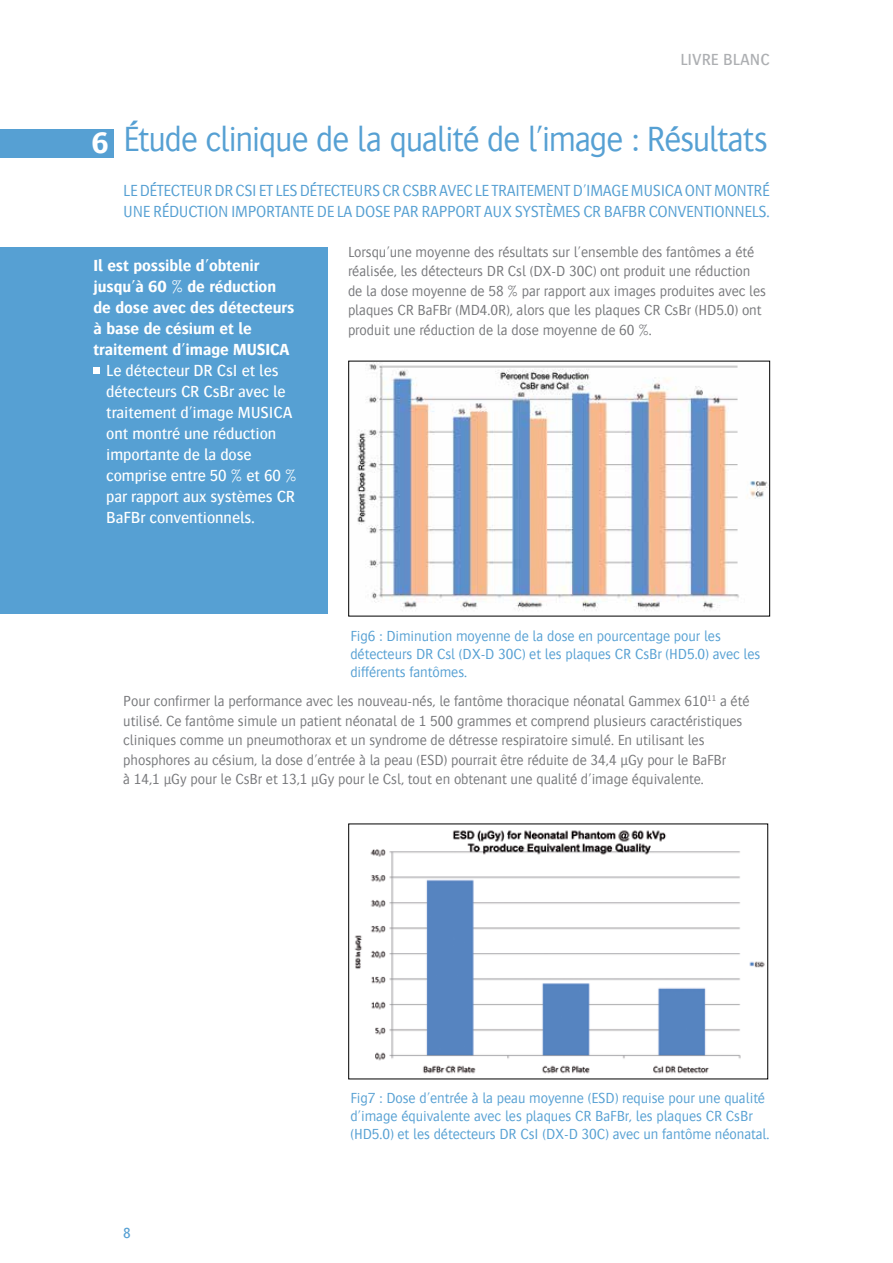
<style>
.page{position:relative;width:893px;height:1263px;background:#fff}
.page>*{position:absolute;margin:0;border:0;box-sizing:border-box;transform-origin:0 0}
.t1{font:300 36px "Bosis For Agfa";letter-spacing:-.035em;color:#56a0d3}
.t2{font:700 30.3px "Bosis For Agfa";color:#fff}
.t3{font:500 16.5px/21px "Bosis For Agfa";letter-spacing:-.005em;color:#fff}
.t4{font:300 16.5px/21px "Bosis For Agfa";letter-spacing:-.02em;color:#56a0d3}
.t5{font:700 16.5px/21px "Bosis For Agfa";letter-spacing:-.005em;color:#fff}
.t6{font:500 16.5px "Bosis For Agfa";color:#adafb2}
.t7{font:300 15px/19.5px "Bosis For Agfa";letter-spacing:-.005em;color:#77787b}
.t8{font:300 15px/18px "Bosis For Agfa";letter-spacing:-.005em;color:#56a0d3}
.t9{font:500 15px "Bosis For Agfa";color:#56a0d3}
</style>
<div class="page">
<div style="left:0;top:247px;width:327px;height:366px;background:#56a0d3"></div>
<svg style="left:94px;top:368px;width:6px;height:6px"></svg>
<img style="left:357px;top:364px;width:411px;height:247px">
<div style="left:348px;top:361px;width:422px;height:255px;border:1px solid #000"></div>
<img style="left:354px;top:830px;width:411px;height:244px">
<div style="left:0;top:130px;width:113px;height:28px;background:#56a0d3"></div>
<p class="t6" style="left:680px;top:50px;width:91px">LIVRE BLANC</p>
<h1 class="t1" style="left:123px;top:121px;width:646px">Étude clinique de la qualité de l'image : Résultats</h1>
<p class="t4" style="left:123px;top:180px;width:648px">LE DÉTECTEUR DR CSI ET LES DÉTECTEURS CR CSBR AVEC LE TRAITEMENT D'IMAGE MUSICA ONT MONTRÉ<br>UNE RÉDUCTION IMPORTANTE DE LA DOSE PAR RAPPORT AUX SYSTÈMES CR BAFBR CONVENTIONNELS.</p>
<p class="t7" style="left:348px;top:242px;width:420px">Lorsqu'une moyenne des résultats sur l'ensemble des fantômes a été réalisée, les détecteurs DR Csl (DX-D 30C) ont produit une réduction de la dose moyenne de 58 % par rapport aux images produites avec les plaques CR BaFBr (MD4.0R), alors que les plaques CR CsBr (HD5.0) ont produit une réduction de la dose moyenne de 60 %.</p>
<h2 class="t2" style="left:91px;top:126px;width:19px">6</h2>
<p class="t5" style="left:94px;top:254px;width:202px">Il est possible d'obtenir jusqu'à 60 % de réduction de dose avec des détecteurs à base de césium et le traitement d'image MUSICA</p>
<p class="t3" style="left:106px;top:359px;width:192px">Le détecteur DR CsI et les détecteurs CR CsBr avec le traitement d'image MUSICA ont montré une réduction importante de la dose comprise entre 50 % et 60 % par rapport aux systèmes CR<br>BaFBr conventionnels.</p>
<p class="t8" style="left:350px;top:626px;width:412px">Fig6 : Diminution moyenne de la dose en pourcentage pour les détecteurs DR Csl (DX-D 30C) et les plaques CR CsBr (HD5.0) avec les différents fantômes.</p>
<p class="t7" style="left:123px;top:691px;width:628px">Pour confirmer la performance avec les nouveau-nés, le fantôme thoracique néonatal Gammex 610<sup>11</sup> a été utilisé. Ce fantôme simule un patient néonatal de 1 500 grammes et comprend plusieurs caractéristiques cliniques comme un pneumothorax et un syndrome de détresse respiratoire simulé. En utilisant les phosphores au césium, la dose d'entrée à la peau (ESD) pourrait être réduite de 34,4 μGy pour le BaFBr<br>à 14,1 μGy pour le CsBr et 13,1 μGy pour le Csl, tout en obtenant une qualité d'image équivalente.</p>
<p class="t9" style="left:123px;top:1225px;width:9px">8</p>
<p class="t8" style="left:350px;top:1089px;width:421px">Fig7 : Dose d'entrée à la peau moyenne (ESD) requise pour une qualité d'image équivalente avec les plaques CR BaFBr, les plaques CR CsBr (HD5.0) et les détecteurs DR CsI (DX-D 30C) avec un fantôme néonatal.</p>
</div>
